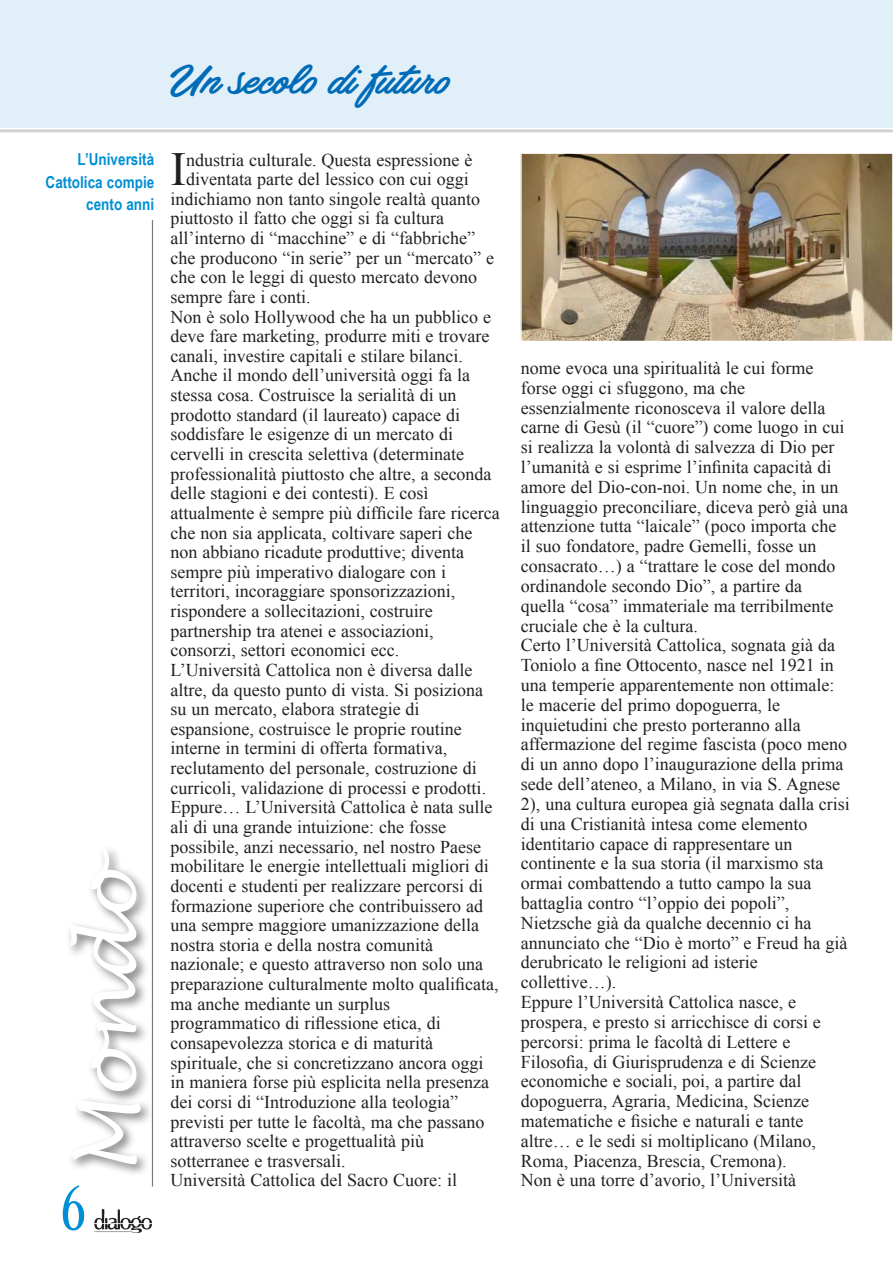
<style>
.page{position:relative;width:893px;height:1263px;background:#fff}
.page>*{position:absolute;margin:0;border:0;box-sizing:border-box;transform-origin:0 0}
.t1{font:italic 78px "Lucida Handwriting";color:#fff}
.t2{font:54px "Kontor Display";color:#008fd5}
.t3{font:48px "Haydon Brush PERSONALUSE";letter-spacing:.005em;color:#006cb7}
.t4{font:47.4px "Times New Roman";color:#231f20}
.t5{font:18px/19.8px "Times New Roman";color:#231f20}
.t6{font:700 16.5px/22.5px "Arial Narrow";color:#008fd5;text-align:right}
</style>
<div class="page">
<svg style="left:94px;top:1209px;width:58px;height:24px"></svg>
<div style="left:0;top:0;width:893px;height:128px;background:#e1eff9"></div>
<hr style="left:0;top:129px;width:893px;height:3px;background:#d1d2d4">
<div style="left:65px;top:844px;width:89px;height:333px;background:#231f20;opacity:.6"></div>
<hr style="left:152px;top:220px;width:1px;height:966px;background:#76787b">
<img style="left:523px;top:155px;width:367px;height:184px">
<div style="left:520px;top:152px;width:373px;height:190px;border:2px solid #fff"></div>
<svg style="left:892px;top:153px;width:1px;height:189px"></svg>
<h3 class="t3" style="left:170px;top:54px;width:283px">Un secolo di futuro</h3>
<p class="t6" style="left:46px;top:147px;width:110px">L’Università<br>Cattolica compie cento anni</p>
<h3 class="t4" style="left:170px;top:137px;width:17px">I</h3>
<p class="t5" style="left:186px;top:149px;width:288px">ndustria culturale. Questa espressione è</p>
<p class="t5" style="left:186px;top:169px;width:284px">diventata parte del lessico con cui oggi</p>
<p class="t5" style="left:170px;top:188px;width:311px">indichiamo non tanto singole realtà quanto</p>
<p class="t5" style="left:170px;top:208px;width:275px">piuttosto il fatto che oggi si fa cultura</p>
<p class="t5" style="left:170px;top:228px;width:306px">all’interno di “macchine” e di “fabbriche”</p>
<p class="t5" style="left:170px;top:247px;width:325px">che producono “in serie” per un “mercato” e</p>
<p class="t5" style="left:170px;top:267px;width:308px">che con le leggi di questo mercato devono</p>
<p class="t5" style="left:170px;top:287px;width:142px">sempre fare i conti.</p>
<p class="t5" style="left:170px;top:306px;width:322px">Non è solo Hollywood che ha un pubblico e</p>
<p class="t5" style="left:170px;top:326px;width:321px">deve fare marketing, produrre miti e trovare</p>
<p class="t5" style="left:170px;top:346px;width:294px">canali, investire capitali e stilare bilanci.</p>
<p class="t5" style="left:170px;top:365px;width:301px">Anche il mondo dell’università oggi fa la</p>
<p class="t5" style="left:170px;top:385px;width:288px">stessa cosa. Costruisce la serialità di un</p>
<p class="t5" style="left:170px;top:404px;width:291px">prodotto standard (il laureato) capace di</p>
<p class="t5" style="left:170px;top:424px;width:284px">soddisfare le esigenze di un mercato di</p>
<p class="t5" style="left:170px;top:444px;width:295px">cervelli in crescita selettiva (determinate</p>
<p class="t5" style="left:170px;top:463px;width:323px">professionalità piuttosto che altre, a seconda</p>
<p class="t5" style="left:170px;top:483px;width:260px">delle stagioni e dei contesti). E così</p>
<p class="t5" style="left:170px;top:503px;width:331px">attualmente è sempre più difficile fare ricerca</p>
<p class="t5" style="left:170px;top:522px;width:304px">che non sia applicata, coltivare saperi che</p>
<p class="t5" style="left:170px;top:542px;width:295px">non abbiano ricadute produttive; diventa</p>
<p class="t5" style="left:170px;top:561px;width:277px">sempre più imperativo dialogare con i</p>
<p class="t5" style="left:170px;top:581px;width:286px">territori, incoraggiare sponsorizzazioni,</p>
<p class="t5" style="left:170px;top:601px;width:264px">rispondere a sollecitazioni, costruire</p>
<p class="t5" style="left:170px;top:620px;width:265px">partnership tra atenei e associazioni,</p>
<p class="t5" style="left:170px;top:640px;width:230px">consorzi, settori economici ecc.</p>
<p class="t5" style="left:170px;top:660px;width:304px">L’Università Cattolica non è diversa dalle</p>
<p class="t5" style="left:170px;top:679px;width:314px">altre, da questo punto di vista. Si posiziona</p>
<p class="t5" style="left:170px;top:699px;width:251px">su un mercato, elabora strategie di</p>
<p class="t5" style="left:170px;top:719px;width:293px">espansione, costruisce le proprie routine</p>
<p class="t5" style="left:170px;top:738px;width:278px">interne in termini di offerta formativa,</p>
<p class="t5" style="left:170px;top:758px;width:308px">reclutamento del personale, costruzione di</p>
<p class="t5" style="left:170px;top:777px;width:317px">curricoli, validazione di processi e prodotti.</p>
<p class="t5" style="left:170px;top:797px;width:324px">Eppure… L’Università Cattolica è nata sulle</p>
<p class="t5" style="left:170px;top:817px;width:277px">ali di una grande intuizione: che fosse</p>
<p class="t5" style="left:170px;top:836px;width:312px">possibile, anzi necessario, nel nostro Paese</p>
<p class="t5" style="left:170px;top:856px;width:320px">mobilitare le energie intellettuali migliori di</p>
<p class="t5" style="left:170px;top:876px;width:314px">docenti e studenti per realizzare percorsi di</p>
<p class="t5" style="left:170px;top:895px;width:314px">formazione superiore che contribuissero ad</p>
<p class="t5" style="left:170px;top:915px;width:310px">una sempre maggiore umanizzazione della</p>
<p class="t5" style="left:170px;top:935px;width:264px">nostra storia e della nostra comunità</p>
<p class="t5" style="left:170px;top:954px;width:314px">nazionale; e questo attraverso non solo una</p>
<p class="t5" style="left:170px;top:974px;width:330px">preparazione culturalmente molto qualificata,</p>
<p class="t5" style="left:170px;top:993px;width:221px">ma anche mediante un surplus</p>
<p class="t5" style="left:170px;top:1013px;width:272px">programmatico di riflessione etica, di</p>
<p class="t5" style="left:170px;top:1033px;width:264px">consapevolezza storica e di maturità</p>
<p class="t5" style="left:170px;top:1052px;width:315px">spirituale, che si concretizzano ancora oggi</p>
<p class="t5" style="left:170px;top:1072px;width:320px">in maniera forse più esplicita nella presenza</p>
<p class="t5" style="left:170px;top:1092px;width:289px">dei corsi di “Introduzione alla teologia”</p>
<p class="t5" style="left:170px;top:1111px;width:316px">previsti per tutte le facoltà, ma che passano</p>
<p class="t5" style="left:170px;top:1131px;width:255px">attraverso scelte e progettualità più</p>
<p class="t5" style="left:170px;top:1150px;width:177px">sotterranee e trasversali.</p>
<p class="t5" style="left:170px;top:1170px;width:288px">Università Cattolica del Sacro Cuore: il</p>
<h1 class="t1" style="left:61px;top:1174px;width:327px;rotate:-90deg">M ondo</h1>
<h2 class="t2" style="left:63px;top:1177px;width:25px">6</h2>
<p class="t5" style="left:521px;top:358px;width:331px">nome evoca una spiritualità le cui forme forse oggi ci sfuggono, ma che essenzialmente riconosceva il valore della carne di Gesù (il “cuore”) come luogo in cui si realizza la volontà di salvezza di Dio per l’umanità e si esprime l’infinita capacità di amore del Dio-con-noi. Un nome che, in un linguaggio preconciliare, diceva però già una attenzione tutta “laicale” (poco importa che il suo fondatore, padre Gemelli, fosse un consacrato…) a “trattare le cose del mondo ordinandole secondo Dio”, a partire da quella “cosa” immateriale ma terribilmente cruciale che è la cultura.<br>Certo l’Università Cattolica, sognata già da Toniolo a fine Ottocento, nasce nel 1921 in una temperie apparentemente non ottimale: le macerie del primo dopoguerra, le inquietudini che presto porteranno alla affermazione del regime fascista (poco meno di un anno dopo l’inaugurazione della prima sede dell’ateneo, a Milano, in via S. Agnese 2), una cultura europea già segnata dalla crisi di una Cristianità intesa come elemento identitario capace di rappresentare un continente e la sua storia (il marxismo sta ormai combattendo a tutto campo la sua battaglia contro “l’oppio dei popoli”, Nietzsche già da qualche decennio ci ha annunciato che “Dio è morto” e Freud ha già derubricato le religioni ad isterie collettive…).<br>Eppure l’Università Cattolica nasce, e prospera, e presto si arricchisce di corsi e percorsi: prima le facoltà di Lettere e Filosofia, di Giurisprudenza e di Scienze economiche e sociali, poi, a partire dal dopoguerra, Agraria, Medicina, Scienze matematiche e fisiche e naturali e tante altre… e le sedi si moltiplicano (Milano, Roma, Piacenza, Brescia, Cremona).<br>Non è una torre d’avorio, l’Università</p>
</div>
